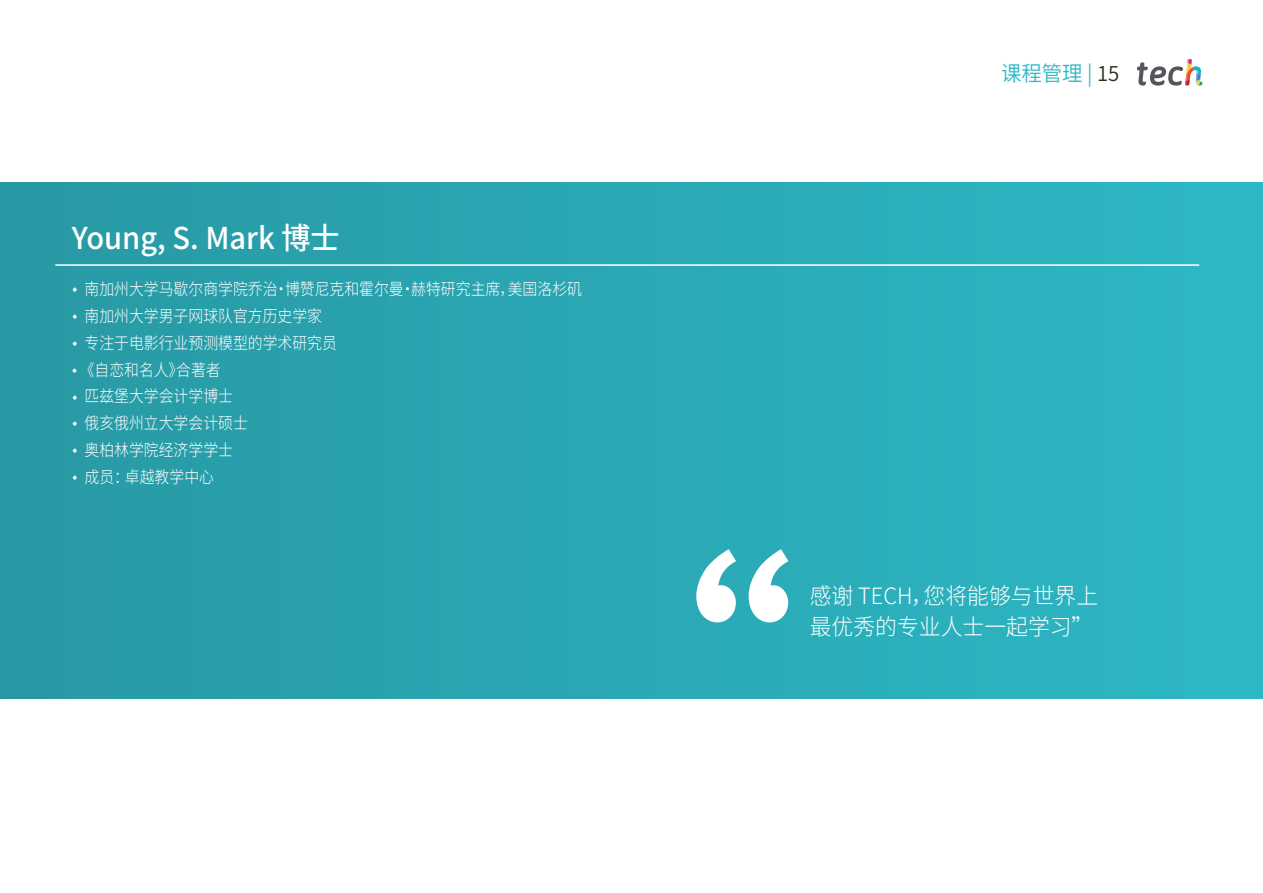
<style>
.page{position:relative;width:1263px;height:893px;background:#fff}
.page>*{position:absolute;margin:0;border:0;box-sizing:border-box;transform-origin:0 0}
.t1{font:500 30px "Source Han Sans CN";color:#fff}
.t2{font:300 22.5px/31.5px "Source Han Sans CN";color:#fff}
.t3{font:21px "Source Han Sans CN";color:#2db8c5}
.t4{font:300 16.5px/26.7px "Source Han Sans CN";color:#fff;scale:.9 1}
.s1{color:#312e20}
</style>
<div class="page">
<div style="left:0;top:182px;width:1263px;height:516px;background:linear-gradient(to right,#2799a4,#2db7c5)"></div>
<svg style="left:696px;top:549px;width:92px;height:73px"></svg>
<hr style="left:55px;top:264px;width:1144px;height:2px;background:#fff">
<svg style="left:1137px;top:59px;width:65px;height:27px"></svg>
<svg style="left:73px;top:288px;width:4px;height:5px"></svg>
<svg style="left:73px;top:314px;width:4px;height:5px"></svg>
<svg style="left:73px;top:341px;width:4px;height:5px"></svg>
<svg style="left:72px;top:368px;width:5px;height:5px"></svg>
<svg style="left:73px;top:395px;width:4px;height:5px"></svg>
<svg style="left:73px;top:421px;width:4px;height:5px"></svg>
<svg style="left:73px;top:448px;width:4px;height:5px"></svg>
<svg style="left:73px;top:475px;width:4px;height:5px"></svg>
<h1 class="t1" style="left:72px;top:221px;width:269px">Young, S. Mark 博士</h1>
<p class="t4" style="left:80px;top:276px;width:559px">南加州大学马歇尔商学院乔治·博赞尼克和霍尔曼·赫特研究主席，美国洛杉矶南加州大学男子网球队官方历史学家<br>专注于电影行业预测模型的学术研究员<br>《自恋和名人》合著者<br>匹兹堡大学会计学博士<br>俄亥俄州立大学会计硕士<br>奥柏林学院经济学学士<br>成员：卓越教学中心</p>
<p class="t3" style="left:1001px;top:61px;width:120px">课程管理 | <span class="s1">15</span></p>
<h2 class="t2" style="left:810px;top:580px;width:290px">感谢 TECH，您将能够与世界上最优秀的专业人士一起学习”</h2>
</div>
